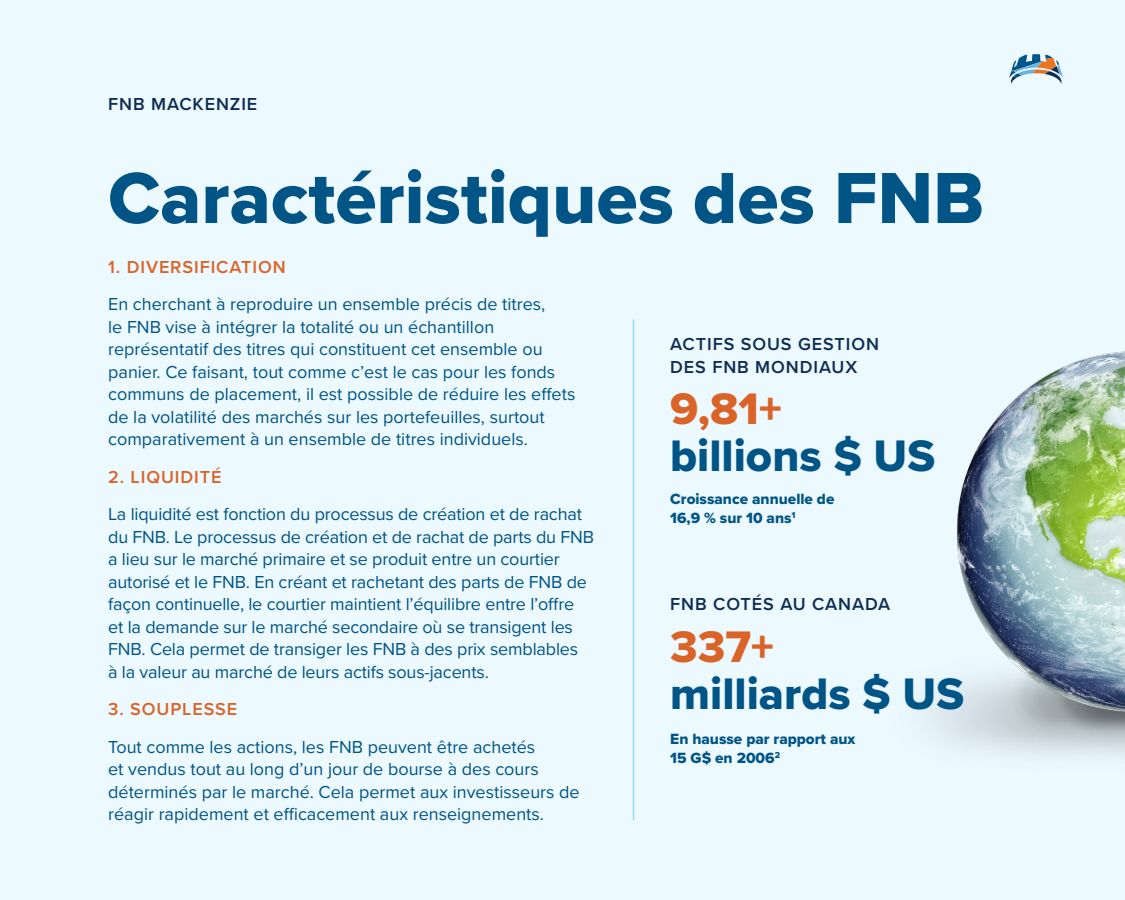
<style>
.page{position:relative;width:1125px;height:900px;background:#ecf9ff}
.page>*{position:absolute;margin:0;border:0;box-sizing:border-box;transform-origin:0 0}
.t1{font:75px "Proxima Nova Extrabld";color:#005486}
.figure-bigger_copy{font:45.75px/47.2px "Proxima Nova Extrabld";color:#005486}
.body{font:18px/22.5px "Proxima Nova";color:#005486}
.figure-all_cap{font:600 18px/22.5px "Proxima Nova";letter-spacing:.05em;color:#0f2d52}
.H4{font:600 18px "Proxima Nova";letter-spacing:.05em;color:#da6327}
.fund_name-white{font:600 18px "Proxima Nova";letter-spacing:.05em;color:#0f2d52}
.figure-smaller_copy{font:15.38px/18.8px "Proxima Nova Extrabld";color:#005486}
.s1{color:#da6327}
</style>
<div class="page">
<img style="left:932px;top:351px;width:193px;height:405px">
<hr style="left:633px;top:320px;width:1px;height:500px;background:#96d9f7">
<svg style="left:1009px;top:54px;width:54px;height:30px"></svg>
<p class="figure-all_cap" style="left:108px;top:93px;width:151px">FNB MACKENZIE</p>
<h2 class="t1" style="left:108px;top:142px;width:877px">Caractéristiques des FNB</h2>
<p class="H4" style="left:108px;top:254px;width:179px">1. DIVERSIFICATION</p>
<p class="body" style="left:108px;top:292px;width:469px">En cherchant à reproduire un ensemble précis de titres,<br>le FNB vise à intégrer la totalité ou un échantillon représentatif des titres qui constituent cet ensemble ou panier. Ce faisant, tout comme c’est le cas pour les fonds communs de placement, il est possible de réduire les effets de la volatilité des marchés sur les portefeuilles, surtout comparativement à un ensemble de titres individuels.</p>
<p class="H4" style="left:108px;top:464px;width:115px">2. LIQUIDITÉ</p>
<p class="body" style="left:108px;top:502px;width:487px">La liquidité est fonction du processus de création et de rachat du FNB. Le processus de création et de rachat de parts du FNB a lieu sur le marché primaire et se produit entre un courtier autorisé et le FNB. En créant et rachetant des parts de FNB de façon continuelle, le courtier maintient l’équilibre entre l’offre<br>et la demande sur le marché secondaire où se transigent les FNB. Cela permet de transiger les FNB à des prix semblables<br>à la valeur au marché de leurs actifs sous-jacents.</p>
<p class="H4" style="left:108px;top:696px;width:131px">3. SOUPLESSE</p>
<p class="body" style="left:108px;top:735px;width:473px">Tout comme les actions, les FNB peuvent être achetés<br>et vendus tout au long d’un jour de bourse à des cours déterminés par le marché. Cela permet aux investisseurs de réagir rapidement et efficacement aux renseignements.</p>
<p class="figure-all_cap" style="left:670px;top:333px;width:210px">ACTIFS SOUS GESTION<br>DES FNB MONDIAUX</p>
<p class="figure-bigger_copy" style="left:670px;top:385px;width:266px"><span class="s1">9,81+ </span>billions $ US</p>
<p class="figure-smaller_copy" style="left:670px;top:489px;width:166px">Croissance annuelle de<br>16,9 % sur 10 ans<sup>1</sup></p>
<p class="fund_name-white" style="left:670px;top:590px;width:222px">FNB COTÉS AU CANADA</p>
<p class="figure-bigger_copy" style="left:670px;top:622px;width:295px"><span class="s1">337+ </span>milliards $ US</p>
<p class="figure-smaller_copy" style="left:670px;top:729px;width:187px">En hausse par rapport aux<br>15 G$ en 2006<sup>2</sup></p>
</div>
